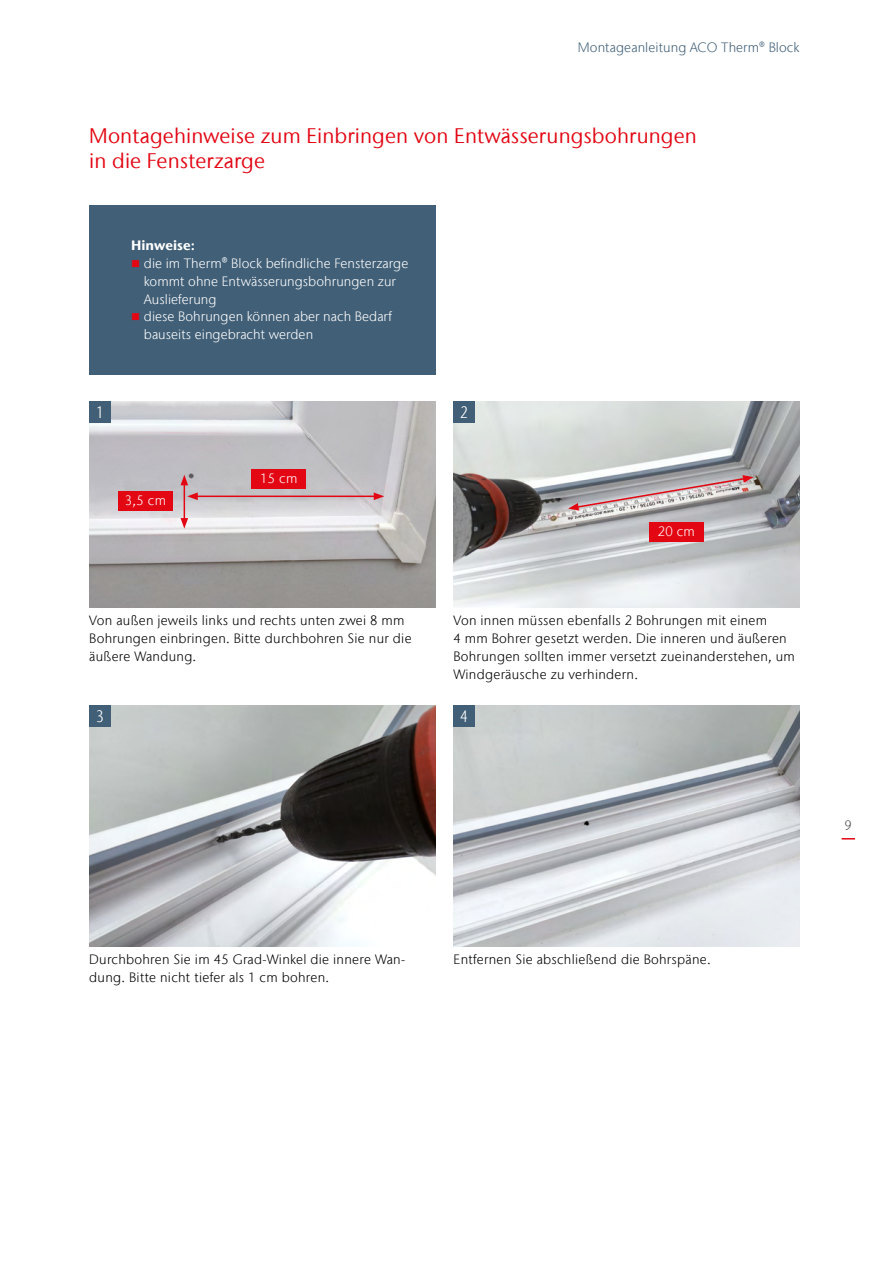
<style>
.page{position:relative;width:893px;height:1263px;background:#fff}
.page>*{position:absolute;margin:0;border:0;box-sizing:border-box;transform-origin:0 0}
.Intermediate_heading{font:21px/25.2px "Stone Sans IIITC Com";letter-spacing:.005em;color:#e30613}
.t1{font:300 condensed 16.5px "Stone Sans IIITC Com";color:#fff}
.Body_copy{font:300 13.5px/17.9px "Stone Sans IIITC Com";letter-spacing:.02em;color:#000}
.Body_copy-2{font:300 13.5px/17.9px "Stone Sans IIITC Com";letter-spacing:.005em;color:#fff}
.t2{font:300 13.5px "Stone Sans IIITC Com";letter-spacing:.005em;color:#415f77}
.Body_copy-3{font:700 13.5px "Stone Sans IIITC Com";letter-spacing:.005em;color:#fff}
.t3{font:300 13.5px "Stone Sans IIITC Com";color:#575756}
.s1{color:#e30613}
.s2{font-weight:400}
</style>
<div class="page">
<svg style="left:842px;top:838px;width:13px;height:1px"></svg>
<img style="left:89px;top:402px;width:346px;height:205px">
<div style="left:251px;top:469px;width:55px;height:20px;background:#e30613"></div>
<div style="left:118px;top:491px;width:55px;height:20px;background:#e30613"></div>
<hr style="left:195px;top:495px;width:181px;height:2px;background:#e30613">
<svg style="left:187px;top:492px;width:11px;height:8px"></svg>
<svg style="left:374px;top:492px;width:10px;height:8px"></svg>
<hr style="left:184px;top:483px;width:1px;height:37px;background:#e30613">
<svg style="left:180px;top:518px;width:8px;height:11px"></svg>
<svg style="left:180px;top:475px;width:8px;height:10px"></svg>
<img style="left:453px;top:402px;width:346px;height:205px">
<svg style="left:568px;top:475px;width:185px;height:36px;background:#b2a7aa"></svg>
<div style="left:649px;top:522px;width:55px;height:20px;background:#e30613"></div>
<img style="left:453px;top:705px;width:346px;height:241px">
<img style="left:90px;top:705px;width:345px;height:241px">
<div style="left:89px;top:205px;width:346px;height:170px;background:#415f77"></div>
<div style="left:89px;top:705px;width:22px;height:22px;background:#415f77"></div>
<div style="left:453px;top:402px;width:22px;height:21px;background:#415f77"></div>
<div style="left:89px;top:402px;width:22px;height:21px;background:#415f77"></div>
<div style="left:453px;top:705px;width:22px;height:22px;background:#415f77"></div>
<p class="t2" style="left:578px;top:38px;width:223px">Montageanleitung ACO Therm® Block</p>
<p class="Intermediate_heading" style="left:89px;top:123px;width:609px">Montagehinweise zum Einbringen von Entwässerungsbohrungen in die Fensterzarge</p>
<p class="Body_copy-3" style="left:131px;top:237px;width:65px">Hinweise:</p>
<p class="Body_copy-2" style="left:144px;top:254px;width:266px;text-indent:-13px"><span class="s1">■</span> die im Therm<span class="s2">®</span> Block befindliche Fensterzarge kommt ohne Entwässerungsbohrungen zur<br>Auslieferung</p>
<p class="Body_copy-2" style="left:144px;top:308px;width:250px;text-indent:-13px"><span class="s1">■</span> diese Bohrungen können aber nach Bedarf bauseits eingebracht werden</p>
<p class="t1" style="left:96px;top:403px;width:9px">1</p>
<p class="t1" style="left:460px;top:403px;width:9px">2</p>
<p class="Body_copy-2" style="left:125px;top:491px;width:43px">3,5 cm</p>
<p class="Body_copy-2" style="left:260px;top:469px;width:39px">15 cm</p>
<p class="Body_copy" style="left:89px;top:611px;width:324px">Von außen jeweils links und rechts unten zwei 8 mm<br>Bohrungen einbringen. Bitte durchbohren Sie nur die äußere Wandung.</p>
<p class="t1" style="left:96px;top:706px;width:9px">3</p>
<p class="Body_copy-2" style="left:658px;top:522px;width:39px">20 cm</p>
<p class="Body_copy" style="left:453px;top:611px;width:343px">Von innen müssen ebenfalls 2 Bohrungen mit einem<br>4 mm Bohrer gesetzt werden. Die inneren und äußeren Bohrungen sollten immer versetzt zueinanderstehen, um Windgeräusche zu verhindern.</p>
<p class="t1" style="left:460px;top:706px;width:9px">4</p>
<p class="t3" style="left:845px;top:816px;width:9px">9</p>
<p class="Body_copy" style="left:89px;top:951px;width:317px">Durchbohren Sie im 45 Grad-Winkel die innere Wan&shy;dung. Bitte nicht tiefer als 1 cm bohren.</p>
<p class="Body_copy" style="left:454px;top:951px;width:259px">Entfernen Sie abschließend die Bohrspäne.</p>
</div>
